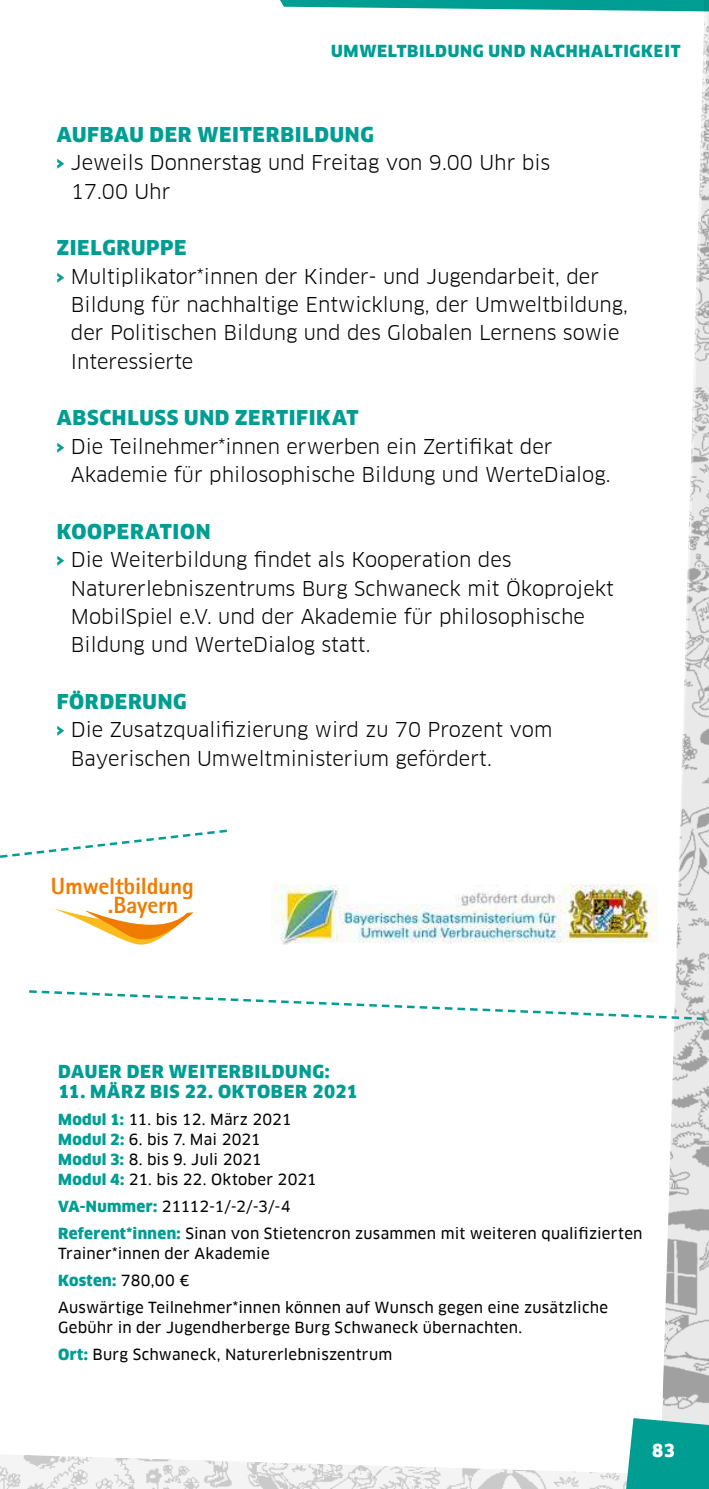
<style>
.page{position:relative;width:709px;height:1489px;background:#fff}
.page>*{position:absolute;margin:0;border:0;box-sizing:border-box;transform-origin:0 0}
.t1{font:800 23.5px/19px "AT Rotis Sans Serif";letter-spacing:-.01em;color:#ef7c00}
.t2{font:20px "Clan Offc";color:#000}
.t3{font:900 20px "Clan Offc";letter-spacing:.035em;color:#009d93}
.t4{font:900 17.5px "Clan Offc";letter-spacing:.04em;color:#009d93}
.t5{font:900 17.5px "Clan Offc";color:#fff}
.t6{font:900 16.25px "Clan Offc";letter-spacing:.04em;color:#009d93}
.t7{font:15px/20px "Clan Offc News";letter-spacing:.015em;color:#000}
.t8{font:900 15px "Clan Offc";letter-spacing:.02em;color:#009d93}
.s1{font-weight:900;color:#009d93}
.s2{font-family:"Clan Offc";font-weight:900;color:#009d93}
.s3{font-family:"Clan Offc News";font-weight:400;color:#000}
</style>
<div class="page">
<svg style="left:280px;top:0;width:379px;height:11px"></svg>
<svg style="left:659px;top:0;width:50px;height:1417px"></svg>
<svg style="left:29px;top:988px;width:680px;height:34px"></svg>
<svg style="left:0;top:829px;width:227px;height:29px"></svg>
<svg style="left:55px;top:909px;width:139px;height:36px"></svg>
<img style="left:272px;top:865px;width:394px;height:79px">
<svg style="left:0;top:1417px;width:709px;height:71px"></svg>
<p class="t6" style="left:331px;top:42px;width:351px">UMWELTBILDUNG UND NACHHALTIGKEIT</p>
<p class="t3" style="left:57px;top:123px;width:319px">AUFBAU DER WEITERBILDUNG</p>
<p class="t2" style="left:57px;top:151px;width:495px"><span class="s1">›</span> Jeweils Donnerstag und Freitag von 9.00 Uhr bis</p>
<p class="t2" style="left:71px;top:180px;width:101px">17.00 Uhr</p>
<p class="t3" style="left:57px;top:237px;width:131px">ZIELGRUPPE</p>
<p class="t2" style="left:57px;top:265px;width:544px"><span class="s1">›</span> Multiplikator*innen der Kinder- und Jugendarbeit, der</p>
<p class="t2" style="left:71px;top:293px;width:558px">Bildung für nachhaltige Entwicklung, der Umweltbildung,</p>
<p class="t2" style="left:71px;top:322px;width:550px">der Politischen Bildung und des Globalen Lernens sowie</p>
<p class="t2" style="left:71px;top:350px;width:124px">Interessierte</p>
<p class="t3" style="left:57px;top:407px;width:303px">ABSCHLUSS UND ZERTIFIKAT</p>
<p class="t2" style="left:57px;top:435px;width:497px"><span class="s1">›</span> Die Teilnehmer*innen erwerben ein Zertifikat der</p>
<p class="t2" style="left:71px;top:463px;width:541px">Akademie für philosophische Bildung und WerteDialog.</p>
<p class="t3" style="left:57px;top:520px;width:155px">KOOPERATION</p>
<p class="t2" style="left:57px;top:548px;width:456px"><span class="s1">›</span> Die Weiterbildung findet als Kooperation des</p>
<p class="t2" style="left:71px;top:577px;width:544px">Naturerlebniszentrums Burg Schwaneck mit Ökoprojekt</p>
<p class="t2" style="left:71px;top:605px;width:515px">MobilSpiel e.V. und der Akademie für philosophische</p>
<p class="t2" style="left:71px;top:633px;width:301px">Bildung und WerteDialog statt.</p>
<p class="t3" style="left:57px;top:690px;width:131px">FÖRDERUNG</p>
<p class="t2" style="left:57px;top:718px;width:497px"><span class="s1">›</span> Die Zusatzqualifizierung wird zu 70 Prozent vom</p>
<p class="t2" style="left:71px;top:747px;width:422px">Bayerischen Umweltministerium gefördert.</p>
<p class="t1" style="left:108px;top:876px;width:88px;text-indent:-57px">Umweltbildung .Bayern</p>
<p class="t4" style="left:58px;top:1061px;width:273px">DAUER DER WEITERBILDUNG:</p>
<p class="t4" style="left:58px;top:1081px;width:301px">11. MÄRZ BIS 22. OKTOBER 2021</p>
<p class="t7" style="left:58px;top:1109px;width:260px"><span class="s2">Modul 1:</span> 11. bis 12. März 2021<br><span class="s2">Modul 2:</span> 6. bis 7. Mai 2021<br><span class="s2">Modul 3:</span> 8. bis 9. Juli 2021<br><span class="s2">Modul 4:</span> 21. bis 22. Oktober 2021</p>
<p class="t7" style="left:58px;top:1192px;width:586px;line-height:27px"><span class="s2">VA-Nummer:</span> 21112-1/-2/-3/-4<br><span class="s2">Referent*innen:</span> Sinan von Stietencron zusammen mit weiteren qualifizierten</p>
<p class="t7" style="left:58px;top:1243px;width:213px">Trainer*innen der Akademie</p>
<p class="t8" style="left:58px;top:1272px;width:132px">Kosten: <span class="s3">780,00 €</span></p>
<p class="t7" style="left:58px;top:1297px;width:551px">Auswärtige Teilnehmer*innen können auf Wunsch gegen eine zusätzliche<br>Gebühr in der Jugendherberge Burg Schwaneck übernachten.</p>
<p class="t7" style="left:58px;top:1344px;width:336px"><span class="s2">Ort:</span> Burg Schwaneck, Naturerlebniszentrum</p>
<p class="t5" style="left:652px;top:1440px;width:24px">83</p>
</div>
